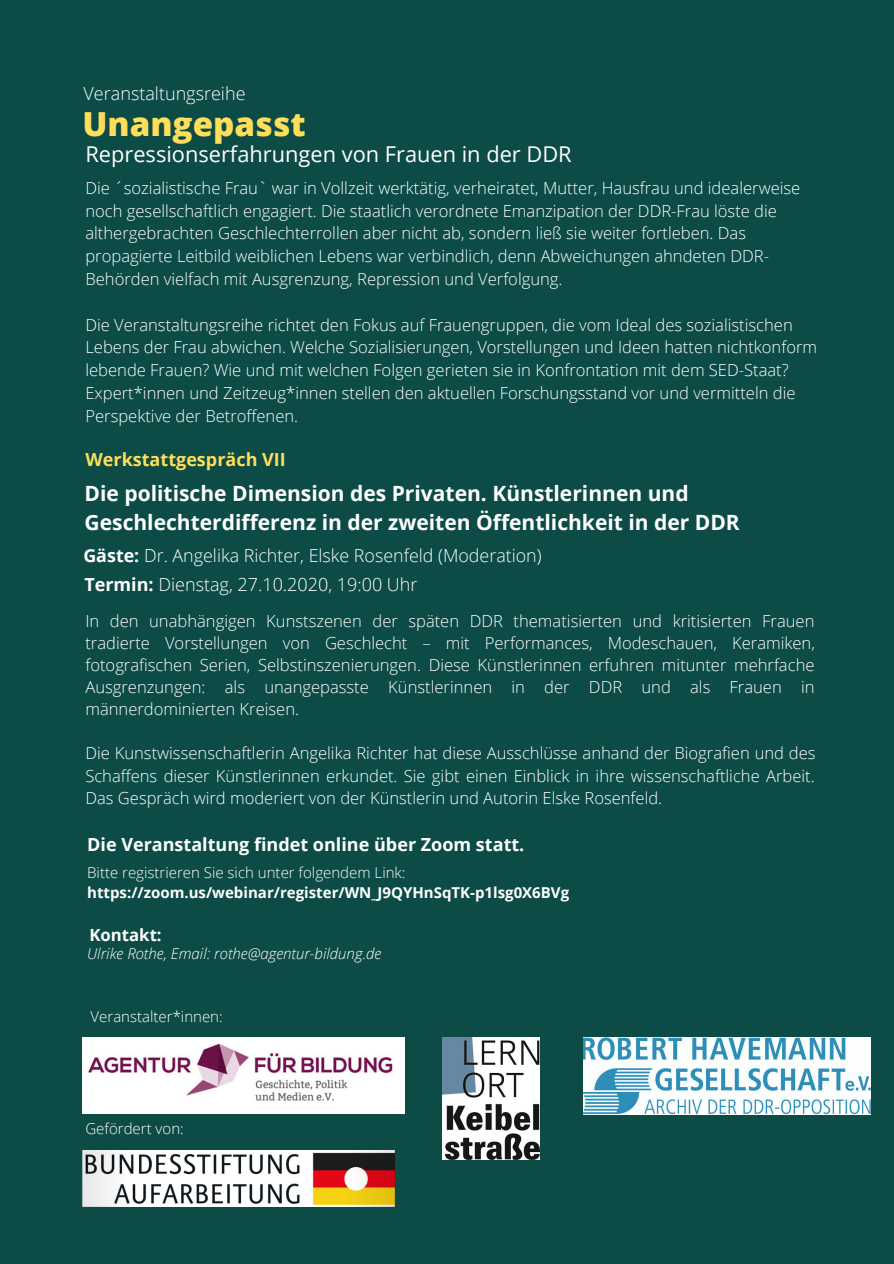
<style>
.page{position:relative;width:894px;height:1264px;background:#fff}
.page>*{position:absolute;margin:0;border:0;box-sizing:border-box;transform-origin:0 0}
.t1{font:800 33.15px "Open Sans";color:#ffde59}
.t2{font:21.75px "Open Sans";color:#fff}
.t3{font:700 21px/29.2px "Open Sans";color:#fff}
.t4{font:300 18px "Open Sans";color:#fff}
.t5{font:700 18px "Open Sans";color:#fff}
.t6{font:700 18px "Open Sans";color:#ffde59}
.t7{font:300 17.85px "Open Sans";color:#fff}
.t8{font:700 16.8px "Open Sans";color:#fff}
.t9{font:300 16.65px/22.8px "Open Sans";color:#fff}
.t10{font:300 16.5px/22px "Open Sans";color:#fff;text-align:justify}
.t11{font:300 15px "Open Sans";color:#fff}
.t12{font:700 15px "Open Sans";color:#fff}
.t13{font:italic 300 15px "Open Sans";color:#fff}
.s1{font-weight:700}
</style>
<div class="page">
<div style="left:0;top:0;width:893px;height:1263px;background:#0c4b46"></div>
<svg style="left:82px;top:1150px;width:312px;height:56px;background:#c6b8ab"></svg>
<img style="left:82px;top:1037px;width:322px;height:76px">
<img style="left:583px;top:1037px;width:287px;height:77px">
<img style="left:442px;top:1037px;width:97px;height:122px">
<p class="t4" style="left:83px;top:80px;width:163px">Veranstaltungsreihe</p>
<h1 class="t1" style="left:82px;top:100px;width:225px">Unangepasst</h1>
<p class="t9" style="left:85px;top:176px;width:716px">Die ´sozialistische Frau` war in Vollzeit werktätig, verheiratet, Mutter, Hausfrau und idealerweise noch gesellschaftlich engagiert. Die staatlich verordnete Emanzipation der DDR-Frau löste die althergebrachten Geschlechterrollen aber nicht ab, sondern ließ sie weiter fortleben. Das propagierte Leitbild weiblichen Lebens war verbindlich, denn Abweichungen ahndeten DDR-Behörden vielfach mit Ausgrenzung, Repression und Verfolgung.</p>
<p class="t9" style="left:85px;top:313px;width:733px">Die Veranstaltungsreihe richtet den Fokus auf Frauengruppen, die vom Ideal des sozialistischen Lebens der Frau abwichen. Welche Sozialisierungen, Vorstellungen und Ideen hatten nichtkonform lebende Frauen? Wie und mit welchen Folgen gerieten sie in Konfrontation mit dem SED-Staat?<br>Expert*innen und Zeitzeug*innen stellen den aktuellen Forschungsstand vor und vermitteln die Perspektive der Betroffenen.</p>
<h2 class="t2" style="left:85px;top:138px;width:487px">Repressionserfahrungen von Frauen in der DDR</h2>
<p class="t6" style="left:85px;top:447px;width:202px">Werkstattgespräch VII</p>
<p class="t3" style="left:85px;top:478px;width:656px">Die politische Dimension des Privaten. Künstlerinnen und<br>Geschlechterdifferenz in der zweiten Öffentlichkeit in der DDR</p>
<p class="t7" style="left:83px;top:543px;width:459px"><span class="s1">Gäste:</span> Dr. Angelika Richter, Elske Rosenfeld (Moderation)</p>
<p class="t4" style="left:84px;top:572px;width:334px"><span class="s1">Termin:</span> Dienstag, 27.10.2020, 19:00 Uhr</p>
<p class="t10" style="left:85px;top:609px;width:730px">In den unabhängigen Kunstszenen der späten DDR thematisierten und kritisierten Frauen tradierte Vorstellungen von Geschlecht – mit Performances, Modeschauen, Keramiken, fotografischen Serien, Selbstinszenierungen. Diese Künstlerinnen erfuhren mitunter mehrfache Ausgrenzungen: als unangepasste Künstlerinnen in der DDR und als Frauen in männerdominierten Kreisen.</p>
<p class="t10" style="left:85px;top:742px;width:731px">Die Kunstwissenschaftlerin Angelika Richter hat diese Ausschlüsse anhand der Biografien und des Schaffens dieser Künstlerinnen erkundet. Sie gibt einen Einblick in ihre wissenschaftliche Arbeit.<br>Das Gespräch wird moderiert von der Künstlerin und Autorin Elske Rosenfeld.</p>
<p class="t5" style="left:87px;top:831px;width:438px">Die Veranstaltung findet online über Zoom statt.</p>
<p class="t11" style="left:87px;top:862px;width:319px">Bitte registrieren Sie sich unter folgendem Link:</p>
<p class="t12" style="left:87px;top:882px;width:483px">https://zoom.us/webinar/register/WN_J9QYHnSqTK-p1lsg0X6BVg</p>
<p class="t8" style="left:89px;top:923px;width:74px">Kontakt:</p>
<p class="t13" style="left:87px;top:943px;width:295px">Ulrike Rothe, Email: rothe@agentur-bildung.de</p>
<p class="t11" style="left:91px;top:1005px;width:134px">Veranstalter*innen:</p>
<p class="t11" style="left:85px;top:1118px;width:100px">Gefördert von:</p>
</div>
